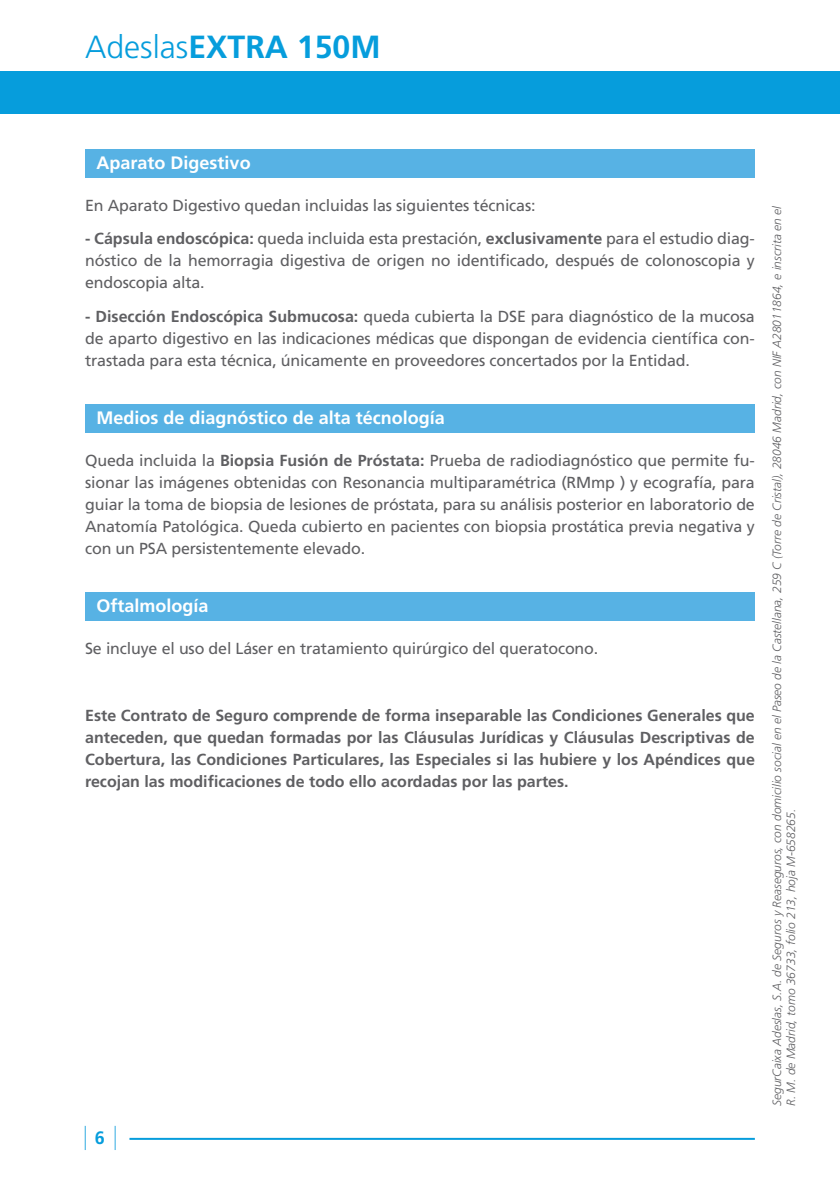
<style>
.page{position:relative;width:840px;height:1191px;background:#fff}
.page>*{position:absolute;margin:0;border:0;box-sizing:border-box;transform-origin:0 0}
.t1{font:700 32px "Frutiger";color:#069ddc}
.t2{font:700 18px "Frutiger";color:#fff}
.t3{font:700 18px "Frutiger";color:#069ddc}
.t4{font:16px/22px "Frutiger";letter-spacing:-.01em;color:#5f5f62;text-align:justify}
.t5{font:700 16px/22px "Frutiger";color:#5f5f62;text-align:justify}
.t6{font:italic 300 12px/14px "Frutiger";color:#5f5f62}
.s1{font-weight:300}
.s2{font-weight:700}
</style>
<div class="page">
<div style="left:0;top:71px;width:839px;height:43px;background:#069ddc"></div>
<svg style="left:115px;top:1125px;width:1px;height:25px"></svg>
<svg style="left:85px;top:1125px;width:1px;height:25px"></svg>
<hr style="left:129px;top:1137px;width:625px;height:2px;background:#069ddc">
<div style="left:85px;top:149px;width:669px;height:29px;background:#57b2e4"></div>
<div style="left:85px;top:404px;width:669px;height:28px;background:#57b2e4"></div>
<div style="left:85px;top:592px;width:669px;height:28px;background:#57b2e4"></div>
<h1 class="t1" style="left:85px;top:28px;width:297px"><span class="s1">Adeslas</span>EXTRA 150M</h1>
<p class="t2" style="left:96px;top:152px;width:156px">Aparato Digestivo</p>
<p class="t4" style="left:85px;top:194px;width:451px">En Aparato Digestivo quedan incluidas las siguientes técnicas:</p>
<p class="t4" style="left:85px;top:228px;width:670px"><span class="s2">- Cápsula endoscópica:</span> queda incluida esta prestación, <span class="s2">exclusivamente</span> para el estudio diag&shy;nóstico de la hemorragia digestiva de origen no identificado, después de colonoscopia y endoscopia alta.</p>
<p class="t4" style="left:85px;top:305px;width:670px"><span class="s2">- Disección Endoscópica Submucosa:</span> queda cubierta la DSE para diagnóstico de la mucosa de aparto digestivo en las indicaciones médicas que dispongan de evidencia científica con&shy;trastada para esta técnica, únicamente en proveedores concertados por la Entidad.</p>
<p class="t2" style="left:96px;top:407px;width:350px">Medios de diagnóstico de alta técnología</p>
<p class="t4" style="left:85px;top:449px;width:671px">Queda incluida la <span class="s2">Biopsia Fusión de Próstata:</span> Prueba de radiodiagnóstico que permite fu&shy;sionar las imágenes obtenidas con Resonancia multiparamétrica (RMmp ) y ecografía, para guiar la toma de biopsia de lesiones de próstata, para su análisis posterior en laboratorio de Anatomía Patológica. Queda cubierto en pacientes con biopsia prostática previa negativa y con un PSA persistentemente elevado.</p>
<p class="t2" style="left:96px;top:595px;width:114px">Oftalmología</p>
<p class="t4" style="left:85px;top:637px;width:514px">Se incluye el uso del Láser en tratamiento quirúrgico del queratocono.</p>
<p class="t5" style="left:85px;top:704px;width:671px">Este Contrato de Seguro comprende de forma inseparable las Condiciones Generales que anteceden, que quedan formadas por las Cláusulas Jurídicas y Cláusulas Descriptivas de Cobertura, las Condiciones Particulares, las Especiales si las hubiere y los Apéndices que recojan las modificaciones de todo ello acordadas por las partes.</p>
<p class="t3" style="left:95px;top:1127px;width:12px">6</p>
<p class="t6" style="left:769px;top:1106px;width:901px;rotate:-90deg">SegurCaixa Adeslas, S.A. de Seguros y Reaseguros, con domicilio social en el Paseo de la Castellana, 259 C (Torre de Cristal), 28046 Madrid, con NIF A28011864, e inscrita en el<br>R. M. de Madrid, tomo 36733, folio 213, hoja M-658265.</p>
</div>
